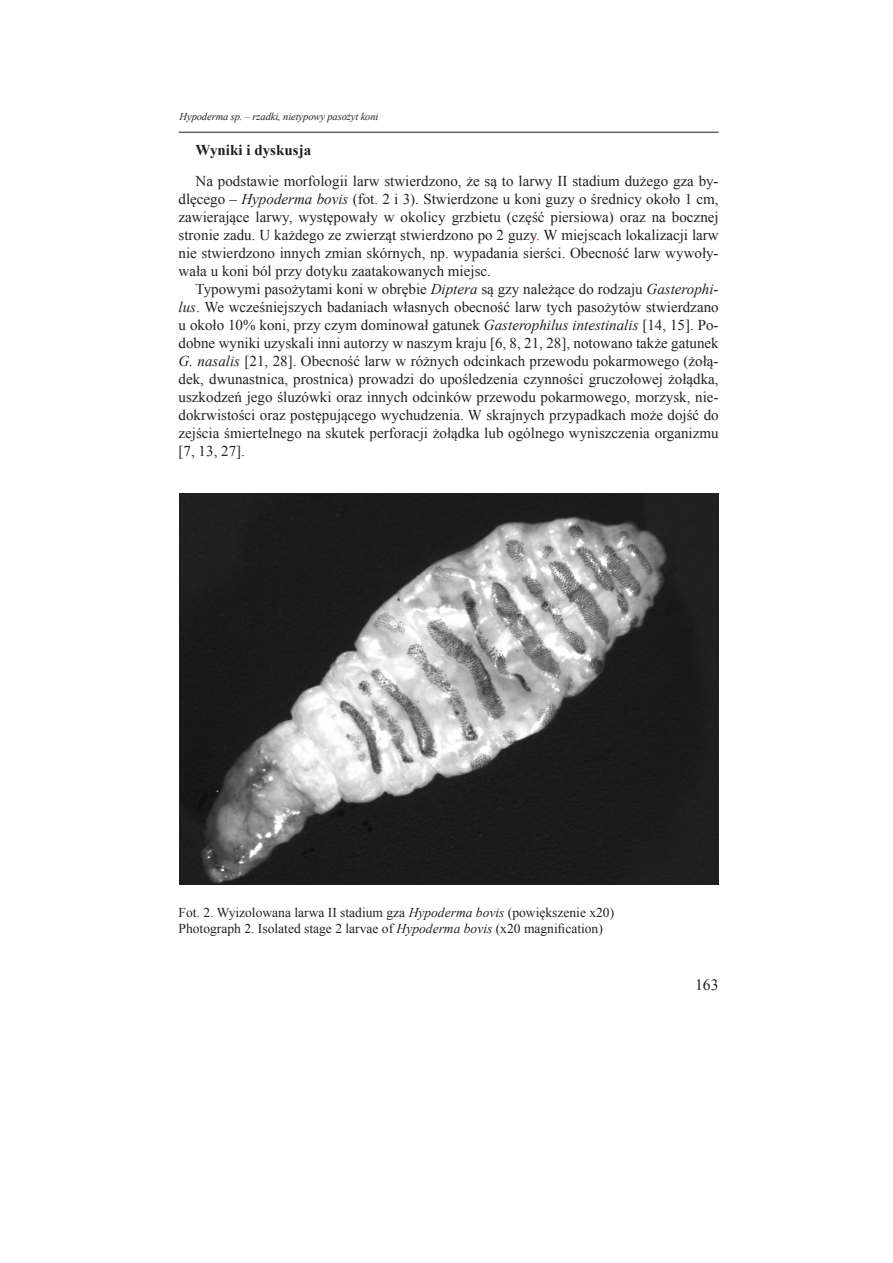
<style>
.page{position:relative;width:893px;height:1263px;background:#fff}
.page>*{position:absolute;margin:0;border:0;box-sizing:border-box;transform-origin:0 0}
.stopka_pagina_lewa{font:15.75px "Times New Roman";color:#231f20}
.tekst{font:15px/18px "Times New Roman";color:#231f20;text-align:justify}
.podtytuł{font:700 15px "Times New Roman";color:#231f20}
.fota{font:13.5px "Times New Roman";color:#231f20}
.tytuł_art{font:italic 10.5px "Times New Roman";letter-spacing:-.01em;color:#231f20}
.s1{font-style:italic}
.s2{color:#f00}
</style>
<div class="page">
<hr style="left:179px;top:132px;width:540px;height:1px;background:#231f20">
<img style="left:181px;top:495px;width:536px;height:387px">
<p class="tytuł_art" style="left:180px;top:109px;width:200px">Hypoderma sp. – rzadki, nietypowy pasożyt koni</p>
<p class="podtytuł" style="left:196px;top:139px;width:117px">Wyniki i dyskusja</p>
<p class="tekst" style="left:179px;top:171px;width:542px;text-indent:17px">Na podstawie morfologii larw stwierdzono, że są to larwy II stadium dużego gza by&shy;dlęcego – <span class="s1">Hypoderma bovis</span> (fot. 2 i 3). Stwierdzone u koni guzy o średnicy około 1 cm, zawierające larwy, występowały w okolicy grzbietu (część piersiowa) oraz na bocznej stronie zadu. U każdego ze zwierząt stwierdzono po 2 guzy<span class="s2">.</span> W miejscach lokalizacji larw nie stwierdzono innych zmian skórnych, np. wypadania sierści. Obecność larw wywoły&shy;wała u koni ból przy dotyku zaatakowanych miejsc.</p>
<p class="tekst" style="left:179px;top:279px;width:542px;text-indent:17px">Typowymi pasożytami koni w obrębie <span class="s1">Diptera</span> są gzy należące do rodzaju <span class="s1">Gasterophi&shy;lus</span>. We wcześniejszych badaniach własnych obecność larw tych pasożytów stwierdzano u około 10% koni, przy czym dominował gatunek <span class="s1">Gasterophilus intestinalis</span> [14, 15]. Po&shy;dobne wyniki uzyskali inni autorzy w naszym kraju [6, 8, 21, 28], notowano także gatunek <span class="s1">G. nasalis</span> [21, 28]. Obecność larw w różnych odcinkach przewodu pokarmowego (żołą&shy;dek, dwunastnica, prostnica) prowadzi do upośledzenia czynności gruczołowej żołądka, uszkodzeń jego śluzówki oraz innych odcinków przewodu pokarmowego, morzysk, nie&shy;dokrwistości oraz postępującego wychudzenia. W skrajnych przypadkach może dojść do zejścia śmiertelnego na skutek perforacji żołądka lub ogólnego wyniszczenia organizmu [7, 13, 27].</p>
<p class="fota" style="left:179px;top:904px;width:437px">Fot. 2. Wyizolowana larwa II stadium gza <span class="s1">Hypoderma bovis</span> (powiększenie x20)</p>
<p class="fota" style="left:179px;top:920px;width:426px">Photograph 2. Isolated stage 2 larvae of <span class="s1">Hypoderma bovis</span> (x20 magnification)</p>
<p class="stopka_pagina_lewa" style="left:695px;top:974px;width:25px">163</p>
</div>
